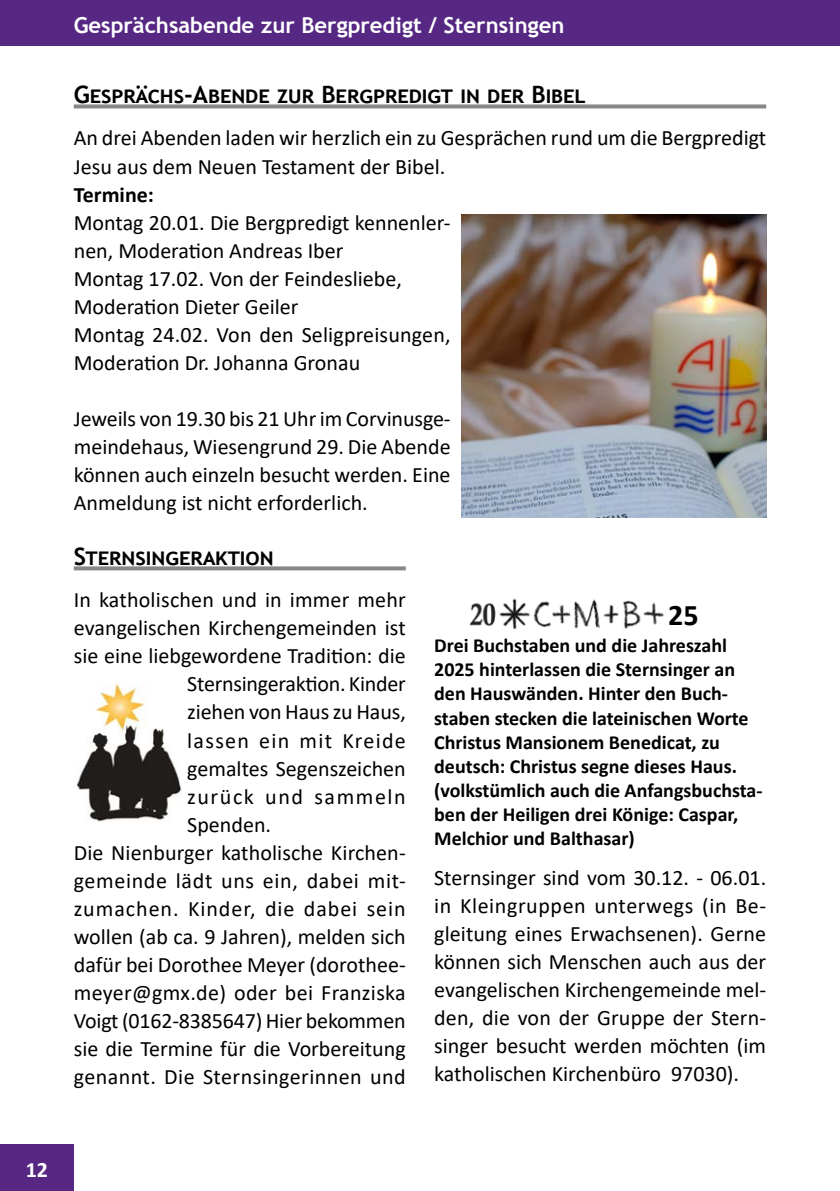
<style>
.page{position:relative;width:840px;height:1191px;background:#fff}
.page>*{position:absolute;margin:0;border:0;box-sizing:border-box;transform-origin:0 0}
.t1{font:700 30px "Calibri";color:#000}
.t2{font:700 24px "Trebuchet MS";color:#000}
.t3{font:22px/28px "Calibri";color:#000;text-align:justify}
.t4{font:700 22px "Trebuchet MS";color:#fff}
.t5{font:22px "Calibri";letter-spacing:.02em;color:#000}
.t6{font:22px "Calibri";letter-spacing:.03em;color:#000}
.t7{font:22px "Calibri";letter-spacing:.045em;color:#000}
.t8{font:22px "Calibri";letter-spacing:.06em;color:#000}
.t9{font:22px "Calibri";letter-spacing:.07em;color:#000}
.t10{font:700 22px "Calibri";color:#000}
.t11{font:700 22px "Calibri";color:#fff}
.t12{font:700 20px/24px "Calibri";color:#000}
</style>
<div class="page">
<div style="left:0;top:0;width:839px;height:45px;background:#562884"></div>
<div style="left:0;top:1144px;width:74px;height:47px;background:#562884"></div>
<img style="left:469px;top:598px;width:195px;height:32px">
<svg style="left:74px;top:566px;width:331px;height:4px"></svg>
<img style="left:76px;top:683px;width:105px;height:139px">
<img style="left:461px;top:214px;width:304px;height:303px">
<svg style="left:74px;top:104px;width:691px;height:4px;fill:#878787"></svg>
<p class="t4" style="left:74px;top:12px;width:492px">Gesprächsabende zur Bergpredigt / Sternsingen</p>
<p class="t2" style="left:74px;top:79px;width:513px">Gesprächs-Abende zur Bergpredigt in der Bibel</p>
<p class="t3" style="left:74px;top:124px;width:693px">An drei Abenden laden wir herzlich ein zu Gesprächen rund um die Bergpredigt<br>Jesu aus dem Neuen Testament der Bibel.</p>
<p class="t10" style="left:74px;top:179px;width:82px">Termine:</p>
<p class="t3" style="left:74px;top:208px;width:378px;text-align:left">Montag 20.01. Die Bergpredigt kennenler&shy;nen, Moderation Andreas Iber<br>Montag 17.02. Von der Feindesliebe, Moderation Dieter Geiler<br>Montag 24.02. Von den Seligpreisungen, Moderation Dr. Johanna Gronau</p>
<p class="t3" style="left:74px;top:404px;width:378px">Jeweils von 19.30 bis 21 Uhr im Corvinusge&shy;meindehaus, Wiesengrund 29. Die Abende können auch einzeln besucht werden. Eine Anmeldung ist nicht erforderlich.</p>
<p class="t2" style="left:74px;top:541px;width:201px">Sternsingeraktion</p>
<p class="t3" style="left:74px;top:585px;width:333px">In katholischen und in immer mehr</p>
<p class="t3" style="left:74px;top:613px;width:333px">evangelischen Kirchengemeinden ist</p>
<p class="t3" style="left:74px;top:641px;width:333px">sie eine liebgewordene Tradition: die</p>
<p class="t3" style="left:187px;top:669px;width:220px">Sternsingeraktion. Kinder</p>
<p class="t3" style="left:187px;top:697px;width:220px">ziehen von Haus zu Haus,</p>
<p class="t8" style="left:187px;top:725px;width:220px">lassen ein mit Kreide</p>
<p class="t3" style="left:187px;top:753px;width:220px">gemaltes Segenszeichen</p>
<p class="t9" style="left:187px;top:781px;width:220px">zurück und sammeln</p>
<p class="t3" style="left:187px;top:809px;width:85px">Spenden.</p>
<p class="t3" style="left:74px;top:837px;width:333px">Die Nienburger katholische Kirchen-</p>
<p class="t6" style="left:74px;top:865px;width:333px">gemeinde lädt uns ein, dabei mit-</p>
<p class="t7" style="left:74px;top:893px;width:333px">zumachen. Kinder, die dabei sein</p>
<p class="t3" style="left:74px;top:921px;width:333px">wollen (ab ca. 9 Jahren), melden sich</p>
<p class="t3" style="left:74px;top:949px;width:333px">dafür bei Dorothee Meyer (dorothee-</p>
<p class="t3" style="left:74px;top:977px;width:333px">meyer@gmx.de) oder bei Franziska</p>
<p class="t3" style="left:74px;top:1005px;width:333px">Voigt (0162-8385647) Hier bekommen</p>
<p class="t3" style="left:74px;top:1033px;width:333px">sie die Termine für die Vorbereitung</p>
<p class="t5" style="left:74px;top:1061px;width:333px">genannt. Die Sternsingerinnen und</p>
<h1 class="t1" style="left:668px;top:593px;width:32px">25</h1>
<p class="t12" style="left:434px;top:633px;width:330px">Drei Buchstaben und die Jahreszahl 2025 hinterlassen die Sternsinger an den Hauswänden. Hinter den Buch&shy;staben stecken die lateinischen Worte Christus Mansionem Benedicat, zu deutsch: Christus segne dieses Haus. (volkstümlich auch die Anfangsbuchsta&shy;ben der Heiligen drei Könige: Caspar, Melchior und Balthasar)</p>
<p class="t3" style="left:434px;top:863px;width:333px">Sternsinger sind vom 30.12. - 06.01. in Kleingruppen unterwegs (in Be&shy;gleitung eines Erwachsenen). Gerne können sich Menschen auch aus der evangelischen Kirchengemeinde mel&shy;den, die von der Gruppe der Stern&shy;singer besucht werden möchten (im katholischen Kirchenbüro 97030).</p>
<p class="t11" style="left:26px;top:1154px;width:24px">12</p>
</div>
